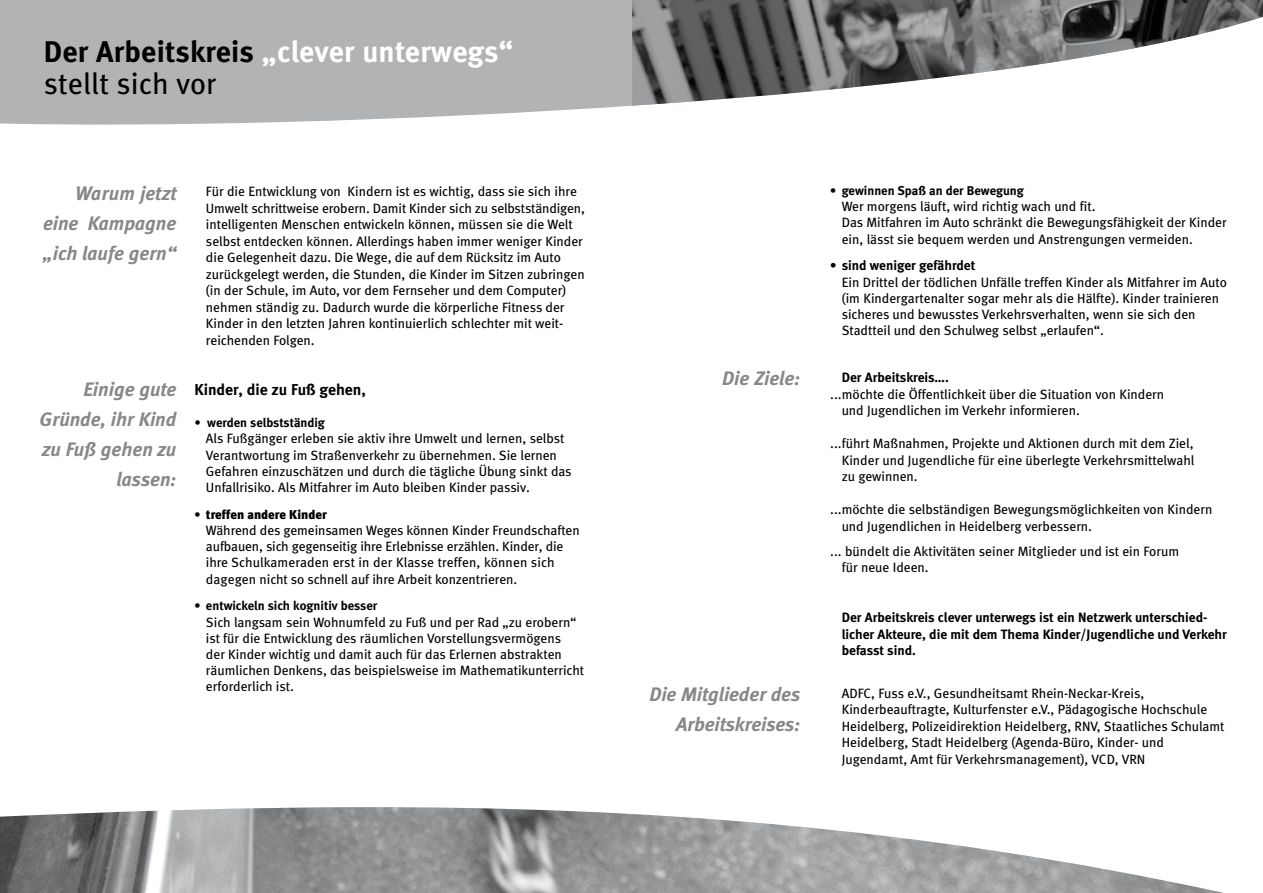
<style>
.page{position:relative;width:1263px;height:893px;background:#fff}
.page>*{position:absolute;margin:0;border:0;box-sizing:border-box;transform-origin:0 0}
.t1{font:700 29.85px/32.4px "Meta";letter-spacing:.005em;color:#fff}
.t2{font:italic 19.5px/30px "Meta Bold LF";color:#868889;text-align:right}
.t3{font:700 15.75px "Meta";color:#000}
.t4{font:13.5px/16.5px "Meta";color:#000}
.t5{font:700 13.5px/16.5px "Meta";color:#000}
.t6{font:13.5px "Meta Bold LF";color:#000}
.t7{font:700 12.75px "Meta";color:#000}
.t8{font:900 12.75px "Meta";color:#000}
.s1{font-family:"Meta Bold LF";font-weight:400;color:#000}
.s2{font-weight:400;color:#000}
.s3{font-weight:400}
</style>
<div class="page">
<div style="left:0;top:0;width:632px;height:125px;background:#b1b3b4"></div>
<img style="left:632px;top:0;width:631px;height:106px">
<img style="left:0;top:807px;width:1224px;height:86px">
<h1 class="t1" style="left:44px;top:35px;width:471px"><span class="s1">Der Arbeitskreis</span> „clever unterwegs“ <span class="s2">stellt sich vor</span></h1>
<h2 class="t2" style="left:43px;top:177px;width:135px;text-align:justify;text-indent:32px">Warum jetzt eine Kampagne „ich laufe gern“</h2>
<h2 class="t2" style="left:40px;top:374px;width:138px">Einige gute<br>Gründe, ihr Kind zu Fuß gehen zu lassen:</h2>
<p class="t4" style="left:206px;top:183px;width:380px">Für die Entwicklung von Kindern ist es wichtig, dass sie sich ihre Umwelt schrittweise erobern. Damit Kinder sich zu selbstständigen, intelligenten Menschen entwickeln können, müssen sie die Welt selbst entdecken können. Allerdings haben immer weniger Kinder die Gelegenheit dazu. Die Wege, die auf dem Rücksitz im Auto zurückgelegt werden, die Stunden, die Kinder im Sitzen zubringen (in der Schule, im Auto, vor dem Fernseher und dem Computer) nehmen ständig zu. Dadurch wurde die körperliche Fitness der Kinder in den letzten Jahren kontinuierlich schlechter mit weit&shy;reichenden Folgen.</p>
<p class="t3" style="left:194px;top:380px;width:173px">Kinder, die zu Fuß gehen,</p>
<p class="t7" style="left:194px;top:415px;width:132px"><span class="s3">•</span> werden selbstständig</p>
<p class="t4" style="left:206px;top:430px;width:367px">Als Fußgänger erleben sie aktiv ihre Umwelt und lernen, selbst Verantwortung im Straßenverkehr zu übernehmen. Sie lernen Gefahren einzuschätzen und durch die tägliche Übung sinkt das Unfallrisiko. Als Mitfahrer im Auto bleiben Kinder passiv.</p>
<p class="t8" style="left:194px;top:507px;width:134px">• treffen andere Kinder</p>
<p class="t4" style="left:206px;top:522px;width:375px">Während des gemeinsamen Weges können Kinder Freundschaften aufbauen, sich gegenseitig ihre Erlebnisse erzählen. Kinder, die ihre Schulkameraden erst in der Klasse treffen, können sich dagegen nicht so schnell auf ihre Arbeit konzentrieren.</p>
<p class="t7" style="left:194px;top:598px;width:184px">• entwickeln sich kognitiv besser</p>
<p class="t4" style="left:206px;top:614px;width:380px">Sich langsam sein Wohnumfeld zu Fuß und per Rad „zu erobern“ ist für die Entwicklung des räumlichen Vorstellungsvermögens<br>der Kinder wichtig und damit auch für das Erlernen abstrakten räumlichen Denkens, das beispielsweise im Mathematikunterricht erforderlich ist.</p>
<h2 class="t2" style="left:722px;top:363px;width:79px">Die Ziele:</h2>
<h2 class="t2" style="left:649px;top:679px;width:152px">Die Mitglieder des<br>Arbeitskreises:</h2>
<p class="t7" style="left:830px;top:183px;width:195px">• gewinnen Spaß an der Bewegung</p>
<p class="t4" style="left:842px;top:198px;width:386px">Wer morgens läuft, wird richtig wach und fit.<br>Das Mitfahren im Auto schränkt die Bewegungsfähigkeit der Kinder ein, lässt sie bequem werden und Anstrengungen vermeiden.</p>
<p class="t5" style="left:830px;top:257px;width:147px">• sind weniger gefährdet</p>
<p class="t4" style="left:842px;top:274px;width:387px">Ein Drittel der tödlichen Unfälle treffen Kinder als Mitfahrer im Auto (im Kindergartenalter sogar mehr als die Hälfte). Kinder trainieren sicheres und bewusstes Verkehrsverhalten, wenn sie sich den Stadtteil und den Schulweg selbst „erlaufen“.</p>
<p class="t6" style="left:842px;top:369px;width:109px">Der Arbeitskreis….</p>
<p class="t4" style="left:842px;top:385px;width:324px;text-indent:-11px">...möchte die Öffentlichkeit über die Situation von Kindern und Jugendlichen im Verkehr informieren.</p>
<p class="t4" style="left:842px;top:435px;width:354px;text-align:justify;text-indent:-11px">...führt Maßnahmen, Projekte und Aktionen durch mit dem Ziel, Kinder und Jugendliche für eine überlegte Verkehrsmittelwahl zu gewinnen.</p>
<p class="t4" style="left:842px;top:501px;width:372px;text-indent:-11px">...möchte die selbständigen Bewegungsmöglichkeiten von Kindern und Jugendlichen in Heidelberg verbessern.</p>
<p class="t4" style="left:842px;top:542px;width:339px;text-indent:-11px">... bündelt die Aktivitäten seiner Mitglieder und ist ein Forum für neue Ideen.</p>
<p class="t5" style="left:842px;top:609px;width:387px">Der Arbeitskreis clever unterwegs ist ein Netzwerk unterschied&shy;licher Akteure, die mit dem Thema Kinder/Jugendliche und Verkehr befasst sind.</p>
<p class="t4" style="left:842px;top:685px;width:384px">ADFC, Fuss e.V., Gesundheitsamt Rhein-Neckar-Kreis, Kinderbeauftragte, Kulturfenster e.V., Pädagogische Hochschule Heidelberg, Polizeidirektion Heidelberg, RNV, Staatliches Schulamt Heidelberg, Stadt Heidelberg (Agenda-Büro, Kinder- und Jugendamt, Amt für Verkehrsmanagement), VCD, VRN</p>
</div>
